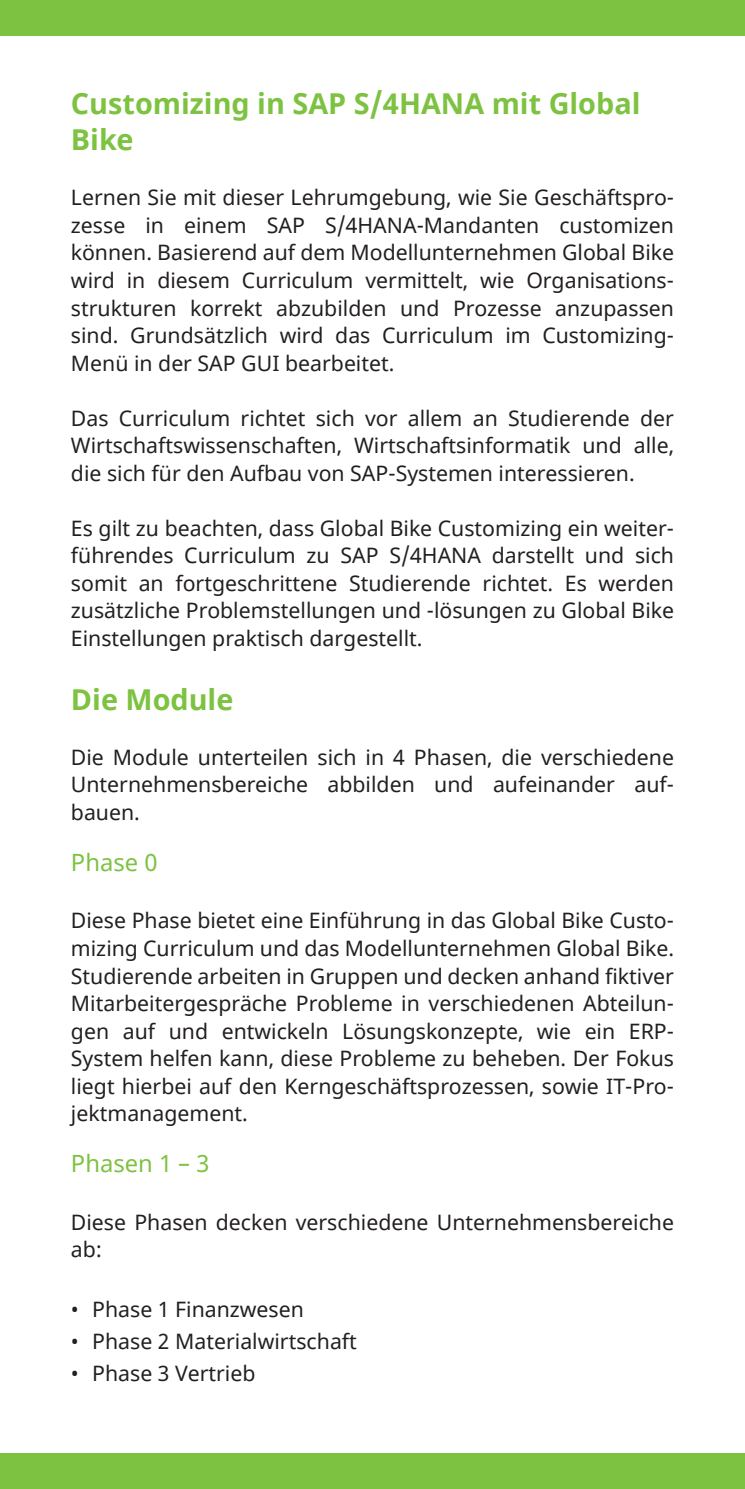
<style>
.page{position:relative;width:745px;height:1489px;background:#fff}
.page>*{position:absolute;margin:0;border:0;box-sizing:border-box;transform-origin:0 0}
.t1{font:700 28.75px/36.5px "Noto Sans";color:#7dc241}
.t2{font:23.75px "Noto Sans";color:#7dc241}
.t3{font:21.25px/27.5px "Noto Sans";color:#231f20;text-align:justify}
</style>
<div class="page">
<div style="left:0;top:0;width:744px;height:35px;background:#7dc241"></div>
<div style="left:0;top:1453px;width:744px;height:35px;background:#7dc241"></div>
<h1 class="t1" style="left:71px;top:85px;width:570px">Customizing in SAP S/4HANA mit Global<br>Bike</h1>
<p class="t3" style="left:71px;top:183px;width:604px">Lernen Sie mit dieser Lehrumgebung, wie Sie Geschäftspro&shy;zesse in einem SAP S/4HANA-Mandanten customizen können. Basierend auf dem Modellunternehmen Global Bike wird in diesem Curriculum vermittelt, wie Organisations&shy;strukturen korrekt abzubilden und Prozesse anzupassen sind. Grundsätzlich wird das Curriculum im Customizing-Menü in der SAP GUI bearbeitet.</p>
<p class="t3" style="left:71px;top:403px;width:604px">Das Curriculum richtet sich vor allem an Studierende der Wirtschaftswissenschaften, Wirtschaftsinformatik und alle, die sich für den Aufbau von SAP-Systemen interessieren.</p>
<p class="t3" style="left:71px;top:513px;width:604px">Es gilt zu beachten, dass Global Bike Customizing ein weiter&shy;führendes Curriculum zu SAP S/4HANA darstellt und sich somit an fortgeschrittene Studierende richtet. Es werden zusätzliche Problemstellungen und -lösungen zu Global Bike Einstellungen praktisch dargestellt.</p>
<h1 class="t1" style="left:71px;top:680px;width:164px">Die Module</h1>
<p class="t3" style="left:71px;top:742px;width:604px">Die Module unterteilen sich in 4 Phasen, die verschiedene Unternehmensbereiche abbilden und aufeinander auf&shy;bauen.</p>
<p class="t2" style="left:71px;top:845px;width:88px">Phase 0</p>
<p class="t3" style="left:71px;top:906px;width:604px">Diese Phase bietet eine Einführung in das Global Bike Custo&shy;mizing Curriculum und das Modellunternehmen Global Bike.<br>Studierende arbeiten in Gruppen und decken anhand fiktiver Mitarbeitergespräche Probleme in verschiedenen Abteilun&shy;gen auf und entwickeln Lösungskonzepte, wie ein ERP-System helfen kann, diese Probleme zu beheben. Der Fokus liegt hierbei auf den Kerngeschäftsprozessen, sowie IT-Pro&shy;jektmanagement.</p>
<p class="t2" style="left:71px;top:1146px;width:140px">Phasen 1 – 3</p>
<p class="t3" style="left:71px;top:1207px;width:604px">Diese Phasen decken verschiedene Unternehmensbereiche ab:</p>
<p class="t3" style="left:71px;top:1294px;width:234px">• Phase 1 Finanzwesen</p>
<p class="t3" style="left:71px;top:1326px;width:287px">• Phase 2 Materialwirtschaft</p>
<p class="t3" style="left:71px;top:1358px;width:186px">• Phase 3 Vertrieb</p>
</div>
